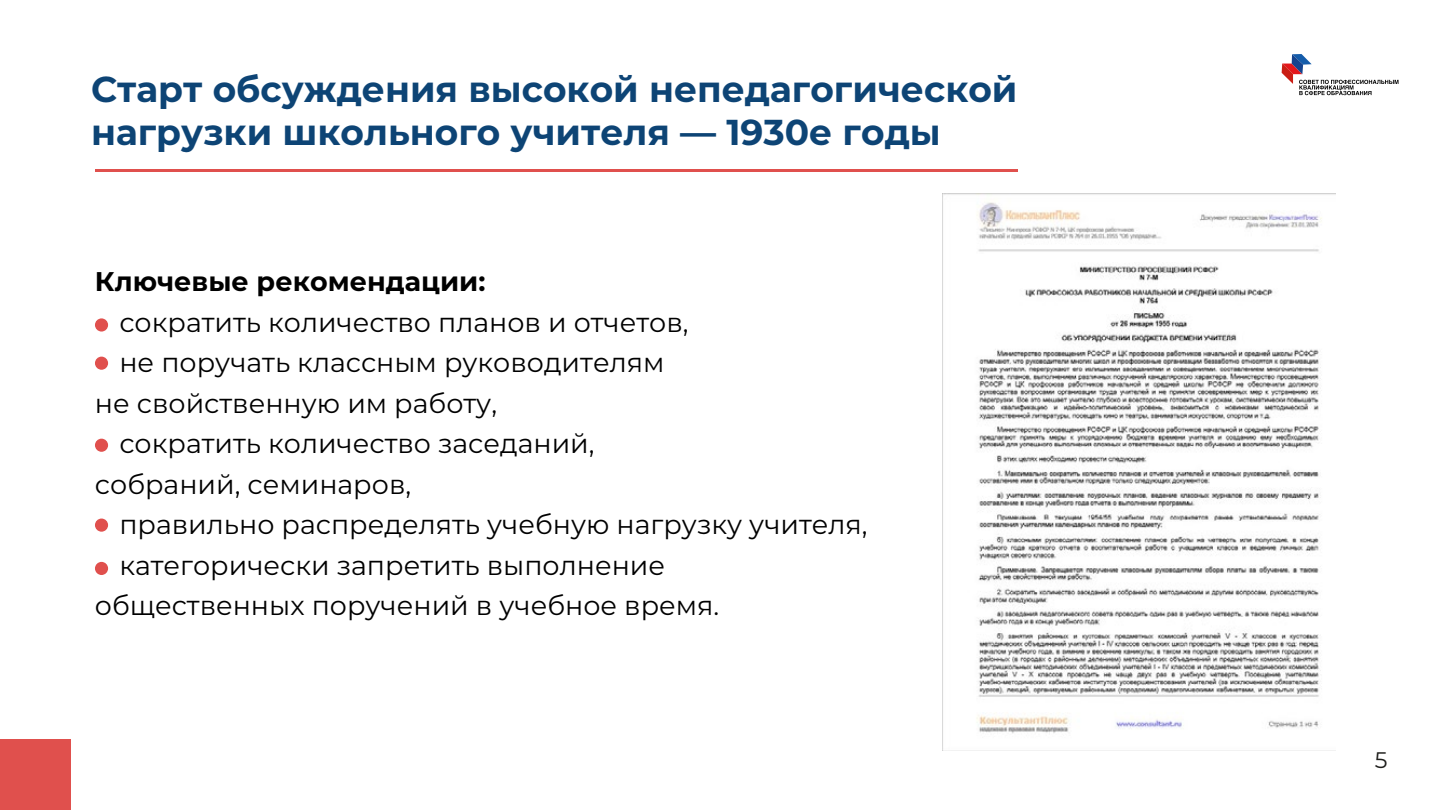
<style>
.page{position:relative;width:1440px;height:810px;background:#fff}
.page>*{position:absolute;margin:0;border:0;box-sizing:border-box;transform-origin:0 0}
.t1{font:700 36px/43.2px "Montserrat";color:#0d4475}
.t2{font:27px/40.5px "Montserrat";color:#000}
.t3{font:700 27px "Montserrat";color:#000}
.t4{font:22.5px "Montserrat";color:#1d1d1b}
</style>
<div class="page">
<svg style="left:1282px;top:54px;width:117px;height:41px"></svg>
<div style="left:0;top:740px;width:70px;height:70px;background:#e0504d"></div>
<div style="left:95px;top:318px;width:13px;height:14px;background:#e0504d;border-radius:50%"></div>
<div style="left:95px;top:357px;width:13px;height:13px;background:#e0504d;border-radius:50%"></div>
<div style="left:95px;top:439px;width:13px;height:13px;background:#e0504d;border-radius:50%"></div>
<div style="left:95px;top:519px;width:13px;height:13px;background:#e0504d;border-radius:50%"></div>
<div style="left:95px;top:562px;width:13px;height:13px;background:#e0504d;border-radius:50%"></div>
<hr style="left:95px;top:170px;width:922px;height:2px;background:#e0504d">
<img style="left:942px;top:193px;width:394px;height:557px">
<h1 class="t1" style="left:91px;top:66px;width:928px">Старт обсуждения высокой непедагогической нагрузки школьного учителя — 1930е годы</h1>
<p class="t3" style="left:95px;top:262px;width:392px">Ключевые рекомендации:</p>
<p class="t2" style="left:95px;top:301px;width:595px">- сократить количество планов и отчетов,</p>
<p class="t2" style="left:95px;top:341px;width:571px">- не поручать классным руководителям не свойственную им работу,</p>
<p class="t2" style="left:95px;top:422px;width:501px">- сократить количество заседаний, собраний, семинаров,</p>
<p class="t2" style="left:95px;top:503px;width:774px">- правильно распределять учебную нагрузку учителя,</p>
<p class="t2" style="left:95px;top:544px;width:626px">- категорически запретить выполнение общественных поручений в учебное время.</p>
<p class="t4" style="left:1375px;top:745px;width:14px">5</p>
</div>
